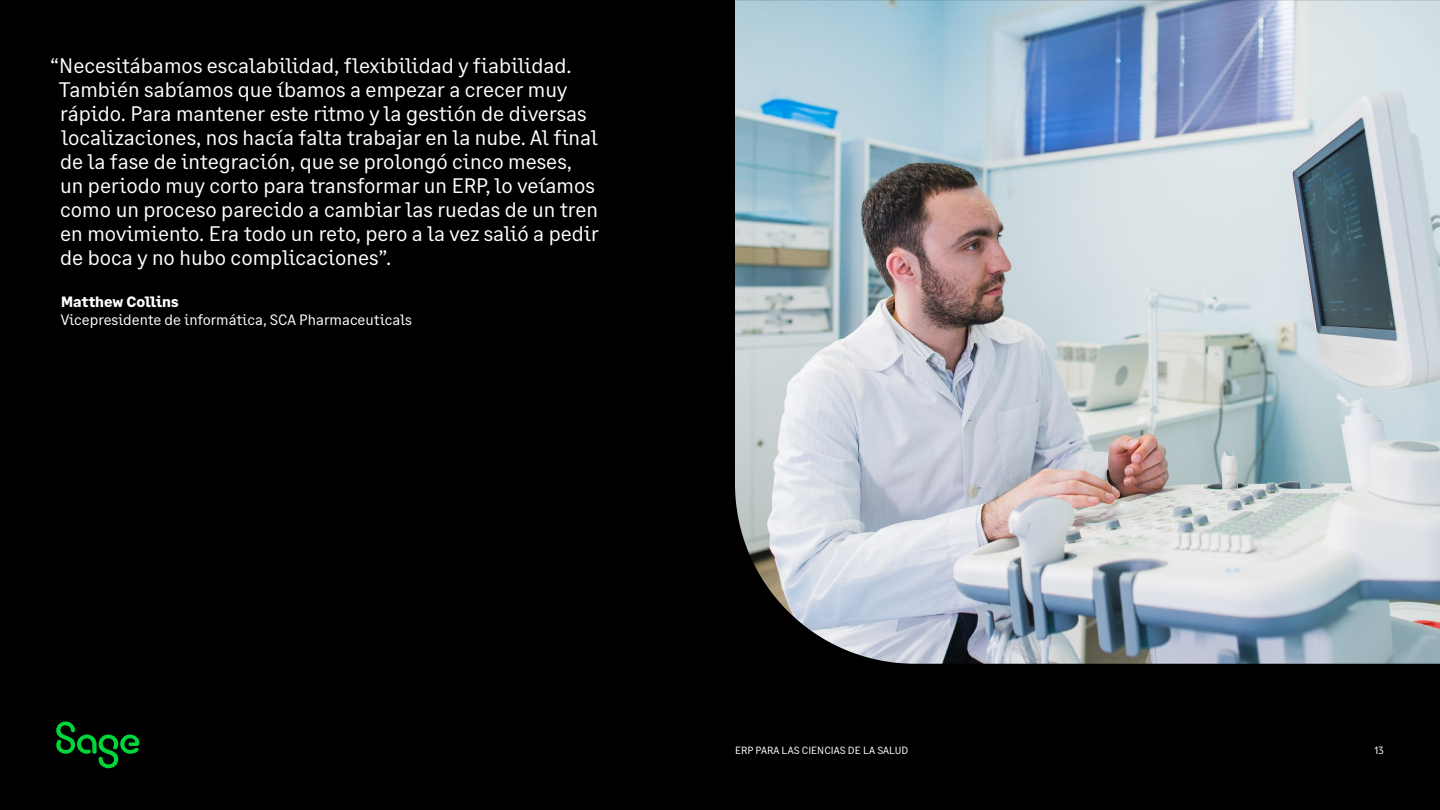
<style>
.page{position:relative;width:1440px;height:810px;background:#000}
.page>*{position:absolute;margin:0;border:0;box-sizing:border-box;transform-origin:0 0}
.t1{font:21px/24px "Sage Text";color:#fff}
.t2{font:15px "Sage Text";color:#fff}
.t3{font:700 15px "Sage Text";color:#fff}
.t4{font:10.5px "Sage Text";color:#fff}
</style>
<div class="page">
<img style="left:735px;top:0;width:705px;height:664px">
<svg style="left:56px;top:722px;width:83px;height:46px"></svg>
<p class="t1" style="left:59px;top:54px;width:542px;text-indent:-9px">“Necesitábamos escalabilidad, flexibilidad y fiabilidad.<br>También sabíamos que íbamos a empezar a crecer muy rápido. Para mantener este ritmo y la gestión de diversas localizaciones, nos hacía falta trabajar en la nube. Al final de la fase de integración, que se prolongó cinco meses, un periodo muy corto para transformar un ERP, lo veíamos como un proceso parecido a cambiar las ruedas de un tren en movimiento. Era todo un reto, pero a la vez salió a pedir de boca y no hubo complicaciones”.</p>
<p class="t3" style="left:61px;top:292px;width:119px">Matthew Collins</p>
<p class="t2" style="left:61px;top:311px;width:353px">Vicepresidente de informática, SCA Pharmaceuticals</p>
<p class="t4" style="left:735px;top:744px;width:175px">ERP PARA LAS CIENCIAS DE LA SALUD</p>
<p class="t4" style="left:1375px;top:744px;width:11px">13</p>
</div>
